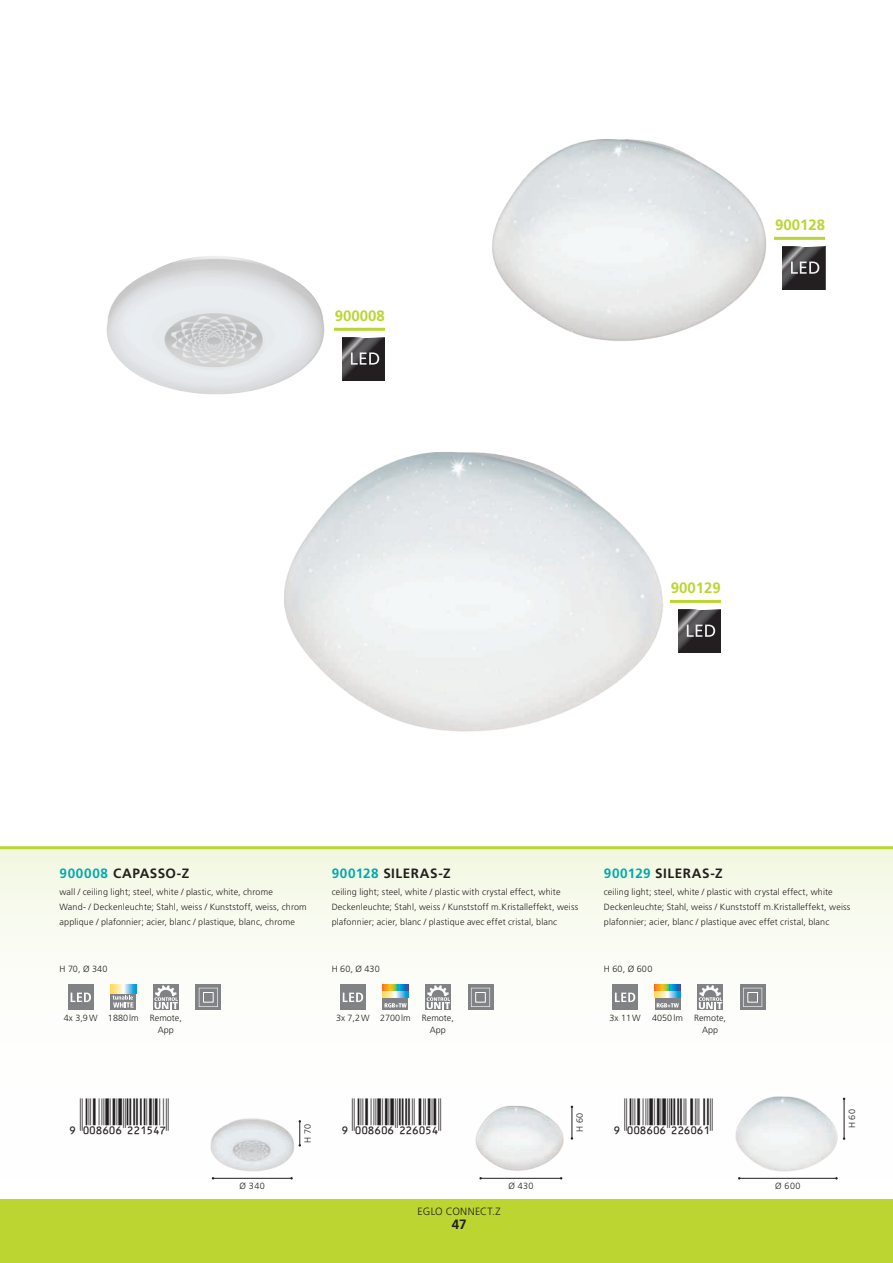
<style>
.page{position:relative;width:893px;height:1263px;background:#fff}
.page>*{position:absolute;margin:0;border:0;box-sizing:border-box;transform-origin:0 0}
.t1{font:36px "Ean Bwr P36 Tt";color:#231f20}
.t2{font:700 15px "Frutiger";color:#bcd531}
.t3{font:700 13.5px "Frutiger";letter-spacing:.035em;color:#231f20}
.t4{font:300 10.5px "Frutiger";letter-spacing:.02em;color:#231f20}
.t5{font:300 9px/15px "Frutiger";letter-spacing:.015em;color:#231f20}
.s1{color:#00aaad}
</style>
<div class="page">
<svg style="left:0;top:849px;width:893px;height:331px"></svg>
<hr style="left:0;top:846px;width:893px;height:3px;background:#bcd531">
<div style="left:68px;top:984px;width:26px;height:26px;background:#808285"></div>
<svg style="left:71px;top:992px;width:20px;height:10px"></svg>
<svg style="left:111px;top:993px;width:25px;height:17px"></svg>
<svg style="left:113px;top:995px;width:21px;height:12px"></svg>
<svg style="left:111px;top:984px;width:25px;height:9px"></svg>
<div style="left:153px;top:984px;width:26px;height:26px;background:#808285"></div>
<svg style="left:154px;top:985px;width:24px;height:24px"></svg>
<svg style="left:196px;top:984px;width:25px;height:26px"></svg>
<svg style="left:199px;top:988px;width:19px;height:19px"></svg>
<div style="left:203px;top:992px;width:10px;height:10px;border:1px solid #fff"></div>
<div style="left:340px;top:984px;width:26px;height:26px;background:#808285"></div>
<svg style="left:343px;top:992px;width:20px;height:10px"></svg>
<svg style="left:383px;top:997px;width:25px;height:13px"></svg>
<svg style="left:383px;top:991px;width:25px;height:6px"></svg>
<svg style="left:385px;top:1003px;width:22px;height:4px"></svg>
<svg style="left:383px;top:984px;width:25px;height:7px"></svg>
<svg style="left:425px;top:984px;width:26px;height:26px"></svg>
<svg style="left:427px;top:985px;width:23px;height:24px"></svg>
<div style="left:468px;top:984px;width:25px;height:26px;background:#808285"></div>
<svg style="left:471px;top:988px;width:19px;height:19px"></svg>
<div style="left:475px;top:992px;width:11px;height:10px;border:1px solid #fff"></div>
<div style="left:612px;top:984px;width:26px;height:26px;background:#808285"></div>
<svg style="left:615px;top:992px;width:20px;height:10px"></svg>
<svg style="left:655px;top:997px;width:25px;height:13px"></svg>
<svg style="left:655px;top:991px;width:25px;height:6px"></svg>
<svg style="left:657px;top:1003px;width:22px;height:4px"></svg>
<svg style="left:655px;top:984px;width:25px;height:7px"></svg>
<svg style="left:697px;top:984px;width:26px;height:26px"></svg>
<svg style="left:699px;top:985px;width:23px;height:24px"></svg>
<svg style="left:740px;top:984px;width:25px;height:26px"></svg>
<svg style="left:743px;top:988px;width:19px;height:19px"></svg>
<div style="left:747px;top:992px;width:11px;height:10px;border:1px solid #fff"></div>
<hr style="left:213px;top:1178px;width:79px;height:1px;background:#231f20">
<img style="left:201px;top:1093px;width:93px;height:80px">
<svg style="left:299px;top:1120px;width:2px;height:26px"></svg>
<hr style="left:481px;top:1178px;width:80px;height:1px;background:#231f20">
<img style="left:464px;top:1081px;width:102px;height:92px">
<hr style="left:572px;top:1107px;width:1px;height:31px;background:#231f20">
<hr style="left:739px;top:1178px;width:97px;height:1px;background:#231f20">
<img style="left:724px;top:1071px;width:115px;height:102px">
<hr style="left:844px;top:1099px;width:1px;height:40px;background:#231f20">
<img style="left:106px;top:256px;width:243px;height:138px">
<img style="left:492px;top:139px;width:315px;height:202px">
<img style="left:284px;top:452px;width:437px;height:280px">
<hr style="left:334px;top:328px;width:51px;height:3px;background:#bcd531">
<svg style="left:342px;top:338px;width:43px;height:42px"></svg>
<svg style="left:351px;top:352px;width:28px;height:13px"></svg>
<hr style="left:774px;top:237px;width:51px;height:3px;background:#bcd531">
<svg style="left:783px;top:247px;width:42px;height:42px"></svg>
<svg style="left:791px;top:262px;width:28px;height:12px"></svg>
<hr style="left:670px;top:600px;width:51px;height:3px;background:#bcd531">
<svg style="left:678px;top:610px;width:43px;height:42px"></svg>
<svg style="left:687px;top:625px;width:28px;height:12px"></svg>
<div style="left:0;top:1199px;width:893px;height:64px;background:#bcd531"></div>
<h2 class="t2" style="left:335px;top:307px;width:52px">900008</h2>
<h2 class="t2" style="left:775px;top:216px;width:52px">900128</h2>
<h2 class="t2" style="left:671px;top:579px;width:52px">900129</h2>
<h3 class="t3" style="left:60px;top:865px;width:131px"><span class="s1">900008</span> CAPASSO-Z</h3>
<h3 class="t3" style="left:332px;top:865px;width:121px"><span class="s1">900128</span> SILERAS-Z</h3>
<h3 class="t3" style="left:604px;top:865px;width:120px"><span class="s1">900129</span> SILERAS-Z</h3>
<p class="t5" style="left:60px;top:885px;width:249px">wall / ceiling light; steel, white / plastic, white, chrome<br>Wand- / Deckenleuchte; Stahl, weiss / Kunststoff, weiss, chrom applique / plafonnier; acier, blanc / plastique, blanc, chrome</p>
<p class="t5" style="left:60px;top:962px;width:50px">H 70, Ø 340</p>
<p class="t5" style="left:332px;top:885px;width:248px">ceiling light; steel, white / plastic with crystal effect, white<br>Deckenleuchte; Stahl, weiss / Kunststoff m.Kristalleffekt, weiss plafonnier; acier, blanc / plastique avec effet cristal, blanc</p>
<p class="t5" style="left:332px;top:962px;width:50px">H 60, Ø 430</p>
<p class="t5" style="left:604px;top:885px;width:248px">ceiling light; steel, white / plastic with crystal effect, white<br>Deckenleuchte; Stahl, weiss / Kunststoff m.Kristalleffekt, weiss plafonnier; acier, blanc / plastique avec effet cristal, blanc</p>
<p class="t5" style="left:604px;top:962px;width:50px">H 60, Ø 600</p>
<p class="t5" style="left:158px;top:1013px;width:26px;line-height:12px;text-indent:-94px">4x 3,9 W 1880 lm Remote,<br>App</p>
<p class="t5" style="left:430px;top:1013px;width:26px;line-height:12px;text-indent:-94px">3x 7,2 W 2700 lm Remote,<br>App</p>
<p class="t5" style="left:609px;top:1011px;width:33px">3x 11 W</p>
<p class="t5" style="left:702px;top:1013px;width:26px;line-height:12px;text-indent:-50px">4050 lm Remote,<br>App</p>
<h1 class="t1" style="left:60px;top:1098px;width:111px">,!0AI6A6-CCBFEH!</h1>
<p class="t5" style="left:240px;top:1179px;width:27px">Ø 340</p>
<p class="t5" style="left:301px;top:1143px;width:20px;rotate:-90deg">H 70</p>
<h1 class="t1" style="left:332px;top:1098px;width:111px">,!0AI6A6-CCGAFE!</h1>
<p class="t4" style="left:418px;top:1207px;width:85px">EGLO CONNECT.Z</p>
<h3 class="t3" style="left:452px;top:1216px;width:16px">47</h3>
<p class="t5" style="left:508px;top:1179px;width:27px">Ø 430</p>
<p class="t5" style="left:573px;top:1132px;width:21px;rotate:-90deg">H 60</p>
<h1 class="t1" style="left:604px;top:1098px;width:110px">,!0AI6A6-CCGAGB!</h1>
<p class="t5" style="left:775px;top:1179px;width:27px">Ø 600</p>
<p class="t5" style="left:845px;top:1128px;width:21px;rotate:-90deg">H 60</p>
</div>
